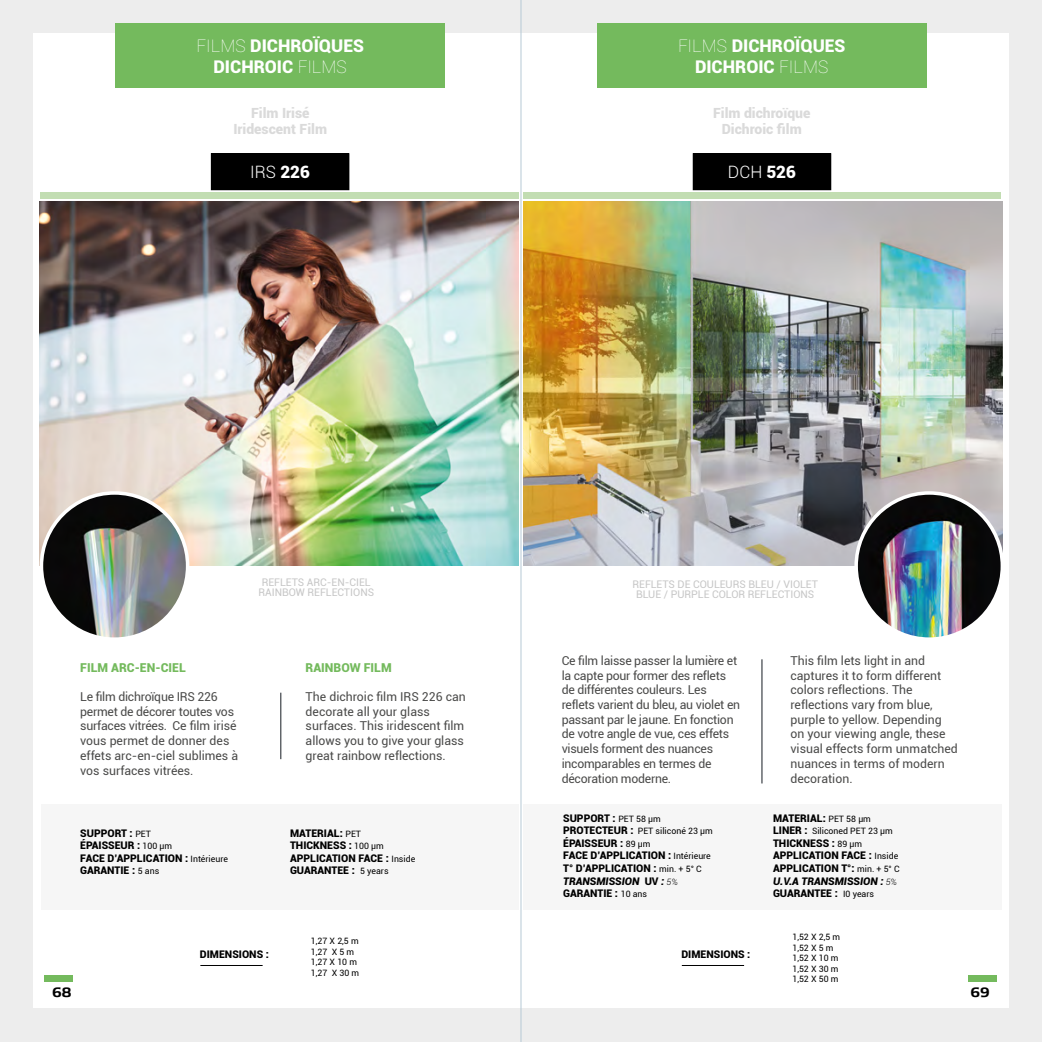
<style>
.page{position:relative;width:1042px;height:1042px;background:#fff}
.page>*{position:absolute;margin:0;border:0;box-sizing:border-box;transform-origin:0 0}
.t1{font:900 17.5px/21px "Roboto";color:#fff;text-align:center}
.t2{font:300 16.97px "Roboto";color:#fff}
.t3{font:900 14px/16.8px "Roboto";color:#dadada;text-align:center}
.t4{font:700 14px "Gomme Sans W04";color:#000}
.t5{font:12.25px/14.7px "Roboto";color:#4a4a49}
.t6{font:12.25px/14.7px "Roboto";letter-spacing:-.02em;color:#4a4a49}
.t7{font:900 12.25px "Roboto";color:#74ba5d}
.t8{font:900 10.5px/12.6px "Roboto";color:#000}
.t9{font:10.5px/10.5px "Roboto";color:#c6c6c6;text-align:center}
.t10{font:8.75px/10.5px "Roboto";color:#000}
.s1{font-weight:100}
.s2{font-weight:900}
.s3{font-weight:400;font-size:8.75px}
.s4{font-weight:900;font-size:10.5px}
.s5{font-style:italic}
.s6{font-weight:300;font-style:italic;font-size:8.75px}
</style>
<div class="page">
<div style="left:496px;top:1008px;width:546px;height:34px;background:#ededed"></div>
<div style="left:496px;top:0;width:546px;height:34px;background:#ededed"></div>
<div style="left:1002px;top:1px;width:40px;height:1040px;background:#ededed"></div>
<div style="left:496px;top:34px;width:512px;height:974px;background:#fff"></div>
<div style="left:969px;top:975px;width:28px;height:6px;background:#74ba5d"></div>
<div style="left:0;top:1008px;width:546px;height:34px;background:#ededed"></div>
<div style="left:0;top:0;width:546px;height:34px;background:#ededed"></div>
<div style="left:0;top:20px;width:40px;height:1022px;background:#ededed"></div>
<div style="left:33px;top:34px;width:513px;height:974px;background:#fff"></div>
<div style="left:45px;top:975px;width:28px;height:6px;background:#74ba5d"></div>
<div style="left:41px;top:804px;width:477px;height:105px;background:#f6f6f6"></div>
<hr style="left:280px;top:693px;width:1px;height:66px;background:#161c23">
<img style="left:40px;top:202px;width:478px;height:364px">
<div style="left:116px;top:23px;width:329px;height:65px;background:#74ba5d"></div>
<img style="left:41px;top:493px;width:147px;height:146px;border-radius:73px">
<div style="left:40px;top:491px;width:149px;height:150px;border:4px solid #fff;border-radius:50%"></div>
<hr style="left:761px;top:659px;width:1px;height:124px;background:#161c23">
<div style="left:523px;top:804px;width:478px;height:105px;background:#f6f6f6"></div>
<img style="left:523px;top:202px;width:479px;height:364px">
<div style="left:597px;top:23px;width:329px;height:65px;background:#74ba5d"></div>
<img style="left:856px;top:493px;width:146px;height:146px;border-radius:73px">
<div style="left:854px;top:491px;width:150px;height:150px;border:4px solid #fff;border-radius:50%"></div>
<div style="left:211px;top:154px;width:138px;height:36px;background:#000"></div>
<div style="left:211px;top:153px;width:138px;height:37px;border:1px solid #000"></div>
<div style="left:693px;top:154px;width:138px;height:36px;background:#000"></div>
<div style="left:693px;top:153px;width:138px;height:37px;border:1px solid #000"></div>
<div style="left:40px;top:193px;width:478px;height:6px;background:#c2ddb2"></div>
<div style="left:523px;top:193px;width:478px;height:6px;background:#c2ddb2"></div>
<hr style="left:682px;top:965px;width:62px;height:1px;background:#000">
<hr style="left:200px;top:965px;width:63px;height:1px;background:#000">
<hr style="left:521px;top:0;width:1px;height:1042px;background:#b6c9d5">
<h1 class="t1" style="left:197px;top:34px;width:169px"><span class="s1">FILMS</span> DICHROÏQUES<br>DICHROIC <span class="s1">FILMS</span></h1>
<p class="t3" style="left:233px;top:104px;width:95px">Film Irisé<br>Iridescent Film</p>
<h1 class="t1" style="left:678px;top:34px;width:169px"><span class="s1">FILMS</span> DICHROÏQUES<br>DICHROIC <span class="s1">FILMS</span></h1>
<p class="t3" style="left:713px;top:104px;width:99px">Film dichroïque<br>Dichroic film</p>
<h2 class="t2" style="left:250px;top:160px;width:61px">IRS <span class="s2">226</span></h2>
<h2 class="t2" style="left:728px;top:160px;width:70px">DCH <span class="s2">526</span></h2>
<p class="t9" style="left:258px;top:576px;width:117px">REFLETS ARC-EN-CIEL<br>RAINBOW REFLECTIONS</p>
<p class="t7" style="left:80px;top:658px;width:107px">FILM ARC-EN-CIEL</p>
<p class="t5" style="left:80px;top:689px;width:159px">Le film dichroïque IRS 226 permet de décorer toutes vos surfaces vitrées. Ce film irisé vous permet de donner des effets arc-en-ciel sublimes à vos surfaces vitrées.</p>
<p class="t7" style="left:306px;top:658px;width:88px">RAINBOW FILM</p>
<p class="t5" style="left:306px;top:689px;width:162px">The dichroic film IRS 226 can decorate all your glass surfaces. This iridescent film allows you to give your glass great rainbow reflections.</p>
<p class="t8" style="left:80px;top:826px;width:149px">SUPPORT : <span class="s3">PET<br></span>ÉPAISSEUR : <span class="s3">100 μm<br></span>FACE D’APPLICATION : <span class="s3">Intérieure<br></span>GARANTIE : <span class="s3">5 ans</span></p>
<p class="t8" style="left:290px;top:826px;width:127px">MATERIAL: <span class="s3">PET<br></span>THICKNESS : <span class="s3">100 μm<br></span>APPLICATION FACE : <span class="s3">Inside<br></span>GUARANTEE : <span class="s3">5 years</span></p>
<p class="t8" style="left:200px;top:948px;width:71px">DIMENSIONS :</p>
<p class="t10" style="left:311px;top:935px;width:50px">1,27 X 2,5 m<br>1,27 X 5 m<br>1,27 X 10 m<br>1,27 X 30 m</p>
<p class="t9" style="left:632px;top:578px;width:187px">REFLETS DE COULEURS BLEU / VIOLET<br>BLUE / PURPLE COLOR REFLECTIONS</p>
<p class="t6" style="left:562px;top:653px;width:180px">Ce film laisse passer la lumière et la capte pour former des reflets de différentes couleurs. Les reflets varient du bleu, au violet en passant par le jaune. En fonction de votre angle de vue, ces effets visuels forment des nuances incomparables en termes de décoration moderne.</p>
<p class="t5" style="left:790px;top:653px;width:169px">This film lets light in and captures it to form different colors reflections. The reflections vary from blue, purple to yellow. Depending on your viewing angle, these visual effects form unmatched nuances in terms of modern decoration.</p>
<p class="t8" style="left:563px;top:811px;width:99px">SUPPORT : <span class="s3">PET 58 μm</span></p>
<p class="t10" style="left:563px;top:825px;width:151px"><span class="s4">PROTECTEUR :</span> PET siliconé 23 μm</p>
<p class="t8" style="left:563px;top:836px;width:149px">ÉPAISSEUR : <span class="s3">89 μm<br></span>FACE D’APPLICATION : <span class="s3">Intérieure<br></span>T° D’APPLICATION : <span class="s3">min. + 5° C<br></span><span class="s5">TRANSMISSION</span> UV <span class="s5">:</span> <span class="s6">5%<br></span>GARANTIE : <span class="s3">10 ans</span></p>
<p class="t8" style="left:773px;top:811px;width:99px">MATERIAL: <span class="s3">PET 58 μm</span></p>
<p class="t10" style="left:773px;top:825px;width:121px"><span class="s4">LINER :</span> Siliconed PET 23 μm</p>
<p class="t8" style="left:773px;top:836px;width:128px">THICKNESS : <span class="s3">89 μm<br></span>APPLICATION FACE : <span class="s3">Inside<br></span>APPLICATION T°: <span class="s3">min. + 5° C<br></span><span class="s5">U.V.A TRANSMISSION :</span> <span class="s6">5%<br></span>GUARANTEE : <span class="s3">I0 years</span></p>
<p class="t8" style="left:681px;top:948px;width:71px">DIMENSIONS :</p>
<p class="t10" style="left:792px;top:932px;width:49px">1,52 X 2,5 m<br>1,52 X 5 m<br>1,52 X 10 m<br>1,52 X 30 m<br>1,52 X 50 m</p>
<p class="t4" style="left:52px;top:981px;width:21px">68</p>
<p class="t4" style="left:970px;top:981px;width:21px">69</p>
</div>
